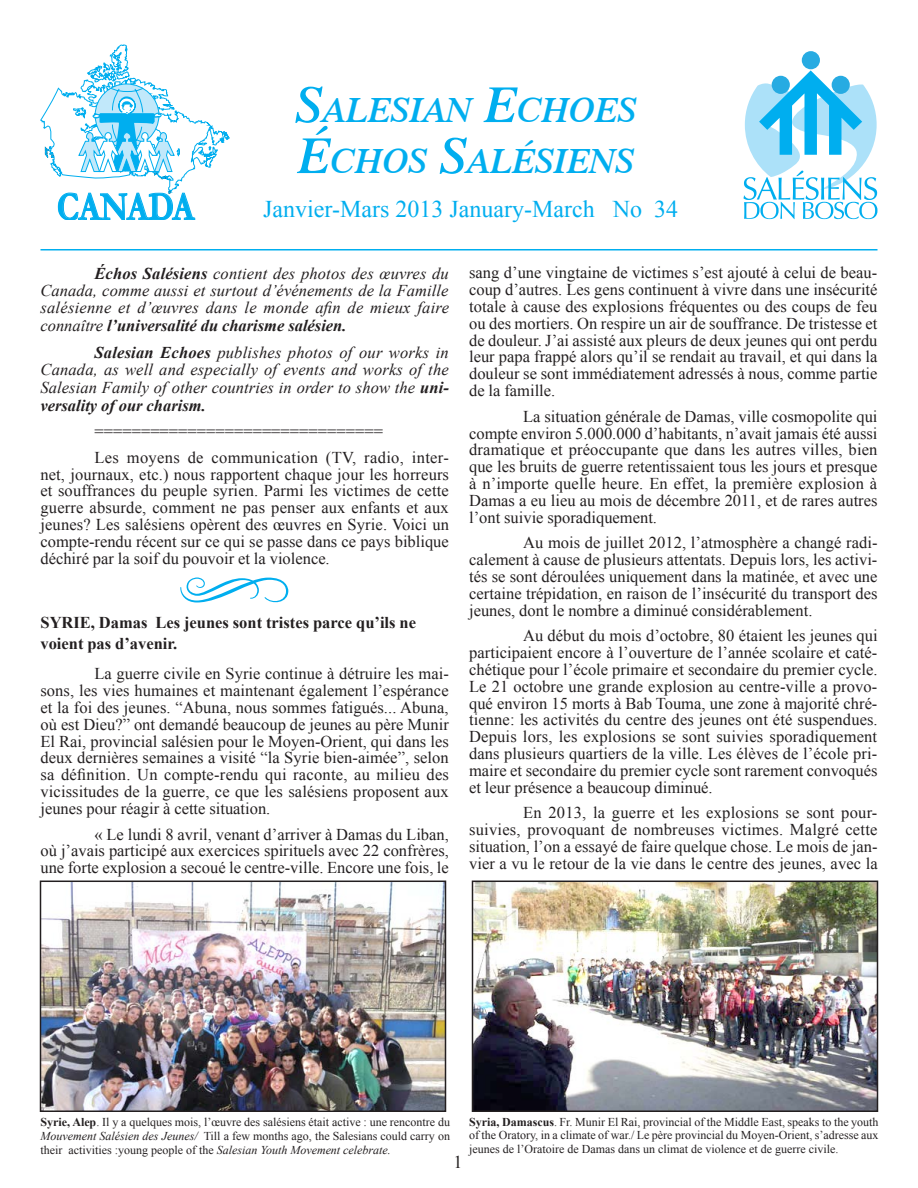
<style>
.page{position:relative;width:918px;height:1188px;background:#fff}
.page>*{position:absolute;margin:0;border:0;box-sizing:border-box;transform-origin:0 0}
.t1{font:700 40.95px "Garamond";color:#00aeef;scale:.79 1}
.t2{font:italic 600 35.7px/51px "Dutch 801 BT";color:#00aeef}
.t3{font:24px "Times New Roman";color:#00aeef}
.t4{font:18px "Times New Roman";color:#231f20}
.t5{font:16.5px/16.8px "Times New Roman";color:#231f20;text-align:justify}
.t6{font:italic 16.5px/17.5px "Times New Roman";letter-spacing:.005em;color:#231f20;text-align:justify}
.t7{font:16.5px/25.8px "Times New Roman";letter-spacing:.02em;color:#231f20}
.t8{font:700 16.5px/21px "Times New Roman";color:#231f20}
.t9{font:12px/14.4px "Times New Roman";color:#231f20;text-align:justify}
.s1{font-size:51px}
.s2{font-weight:700}
.s3{font-style:italic}
</style>
<div class="page">
<hr style="left:40px;top:249px;width:838px;height:1px;background:#00aeef">
<div style="left:802px;top:51px;width:18px;height:18px;background:#27abe2;border-radius:50%"></div>
<svg style="left:743px;top:70px;width:135px;height:149px"></svg>
<svg style="left:40px;top:45px;width:190px;height:174px"></svg>
<img style="left:43px;top:884px;width:400px;height:225px">
<div style="left:40px;top:881px;width:406px;height:231px;border:2px solid #231f20"></div>
<img style="left:475px;top:884px;width:400px;height:225px">
<div style="left:472px;top:881px;width:406px;height:231px;border:2px solid #231f20"></div>
<svg style="left:180px;top:577px;width:108px;height:26px"></svg>
<h1 class="t1" style="left:57px;top:179px;width:175px">CANADA</h1>
<h2 class="t2" style="left:296px;top:84px;width:342px"><span class="s1">S</span>ALESIAN <span class="s1">E</span>CHOES<br><span class="s1">É</span>CHOS <span class="s1">S</span>ALÉSIENS</h2>
<h3 class="t3" style="left:263px;top:193px;width:416px">Janvier-Mars 2013 January-March No 34</h3>
<p class="t6" style="left:40px;top:264px;width:410px;text-indent:54px"><span class="s2">Échos Salésiens</span> contient des photos des œuvres du Canada, comme aussi et surtout d’événements de la Famille salésienne et d’œuvres dans le monde afin de mieux faire connaître <span class="s2">l’universalité du charisme salésien.</span></p>
<p class="t6" style="left:40px;top:343px;width:410px;text-indent:54px"><span class="s2">Salesian Echoes</span> publishes photos of our works in Canada, as well and especially of events and works of the Salesian Family of other countries in order to show the <span class="s2">uni&shy;versality of our charism.</span></p>
<p class="t7" style="left:94px;top:418px;width:356px">===============================<br>Les moyens de communication (TV, radio, inter-</p>
<p class="t5" style="left:40px;top:466px;width:410px">net, journaux, etc.) nous rapportent chaque jour les horreurs et souffrances du peuple syrien. Parmi les victimes de cette guerre absurde, comment ne pas penser aux enfants et aux jeunes? Les salésiens opèrent des œuvres en Syrie. Voici un compte-rendu récent sur ce qui se passe dans ce pays biblique déchiré par la soif du pouvoir et la violence.</p>
<p class="t8" style="left:40px;top:612px;width:377px">SYRIE, Damas Les jeunes sont tristes parce qu’ils ne voient pas d’avenir.</p>
<p class="t5" style="left:40px;top:665px;width:410px;text-indent:54px">La guerre civile en Syrie continue à détruire les mai&shy;sons, les vies humaines et maintenant également l’espérance et la foi des jeunes. “Abuna, nous sommes fatigués... Abuna, où est Dieu?” ont demandé beaucoup de jeunes au père Munir El Rai, provincial salésien pour le Moyen-Orient, qui dans les deux dernières semaines a visité “la Syrie bien-aimée”, selon sa définition. Un compte-rendu qui raconte, au milieu des vicissitudes de la guerre, ce que les salésiens proposent aux jeunes pour réagir à cette situation.</p>
<p class="t5" style="left:40px;top:825px;width:410px;text-indent:54px">« Le lundi 8 avril, venant d’arriver à Damas du Liban, où j’avais participé aux exercices spirituels avec 22 confrères, une forte explosion a secoué le centre-ville. Encore une fois, le</p>
<p class="t5" style="left:469px;top:264px;width:410px">sang d’une vingtaine de victimes s’est ajouté à celui de beau&shy;coup d’autres. Les gens continuent à vivre dans une insécurité totale à cause des explosions fréquentes ou des coups de feu ou des mortiers. On respire un air de souffrance. De tristesse et de douleur. J’ai assisté aux pleurs de deux jeunes qui ont perdu leur papa frappé alors qu’il se rendait au travail, et qui dans la douleur se sont immédiatement adressés à nous, comme partie de la famille.</p>
<p class="t5" style="left:469px;top:408px;width:410px;text-indent:54px">La situation générale de Damas, ville cosmopolite qui compte environ 5.000.000 d’habitants, n’avait jamais été aussi dramatique et préoccupante que dans les autres villes, bien que les bruits de guerre retentissaient tous les jours et presque à n’importe quelle heure. En effet, la première explosion à Damas a eu lieu au mois de décembre 2011, et de rares autres l’ont suivie sporadiquement.</p>
<p class="t5" style="left:469px;top:534px;width:410px;text-indent:54px">Au mois de juillet 2012, l’atmosphère a changé radi&shy;calement à cause de plusieurs attentats. Depuis lors, les activi&shy;tés se sont déroulées uniquement dans la matinée, et avec une certaine trépidation, en raison de l’insécurité du transport des jeunes, dont le nombre a diminué considérablement.</p>
<p class="t5" style="left:469px;top:627px;width:410px;text-indent:54px">Au début du mois d’octobre, 80 étaient les jeunes qui participaient encore à l’ouverture de l’année scolaire et caté&shy;chétique pour l’école primaire et secondaire du premier cycle.<br>Le 21 octobre une grande explosion au centre-ville a provo&shy;qué environ 15 morts à Bab Touma, une zone à majorité chré&shy;tienne: les activités du centre des jeunes ont été suspendues.<br>Depuis lors, les explosions se sont suivies sporadiquement dans plusieurs quartiers de la ville. Les élèves de l’école pri&shy;maire et secondaire du premier cycle sont rarement convoqués et leur présence a beaucoup diminué.</p>
<p class="t5" style="left:469px;top:804px;width:410px;text-indent:54px">En 2013, la guerre et les explosions se sont pour&shy;suivies, provoquant de nombreuses victimes. Malgré cette situation, l’on a essayé de faire quelque chose. Le mois de jan&shy;vier a vu le retour de la vie dans le centre des jeunes, avec la</p>
<p class="t9" style="left:40px;top:1114px;width:411px"><span class="s2">Syrie, Alep</span>. Il y a quelques mois, l’œuvre des salésiens était active : une rencontre du <span class="s3">Mouvement Salésien des Jeunes/</span> Till a few months ago, the Salesians could carry on their activities :young people of the <span class="s3">Salesian Youth Movement celebrate.</span></p>
<p class="t9" style="left:469px;top:1115px;width:411px;line-height:13.5px"><span class="s2">Syria, Damascus</span>. Fr. Munir El Rai, provincial of the Middle East, speaks to the youth of the Oratory, in a climate of war./ Le père provincial du Moyen-Orient, s’adresse aux jeunes de l’Oratoire de Damas dans un climat de violence et de guerre civile.</p>
<p class="t4" style="left:453px;top:1150px;width:10px">1</p>
</div>
